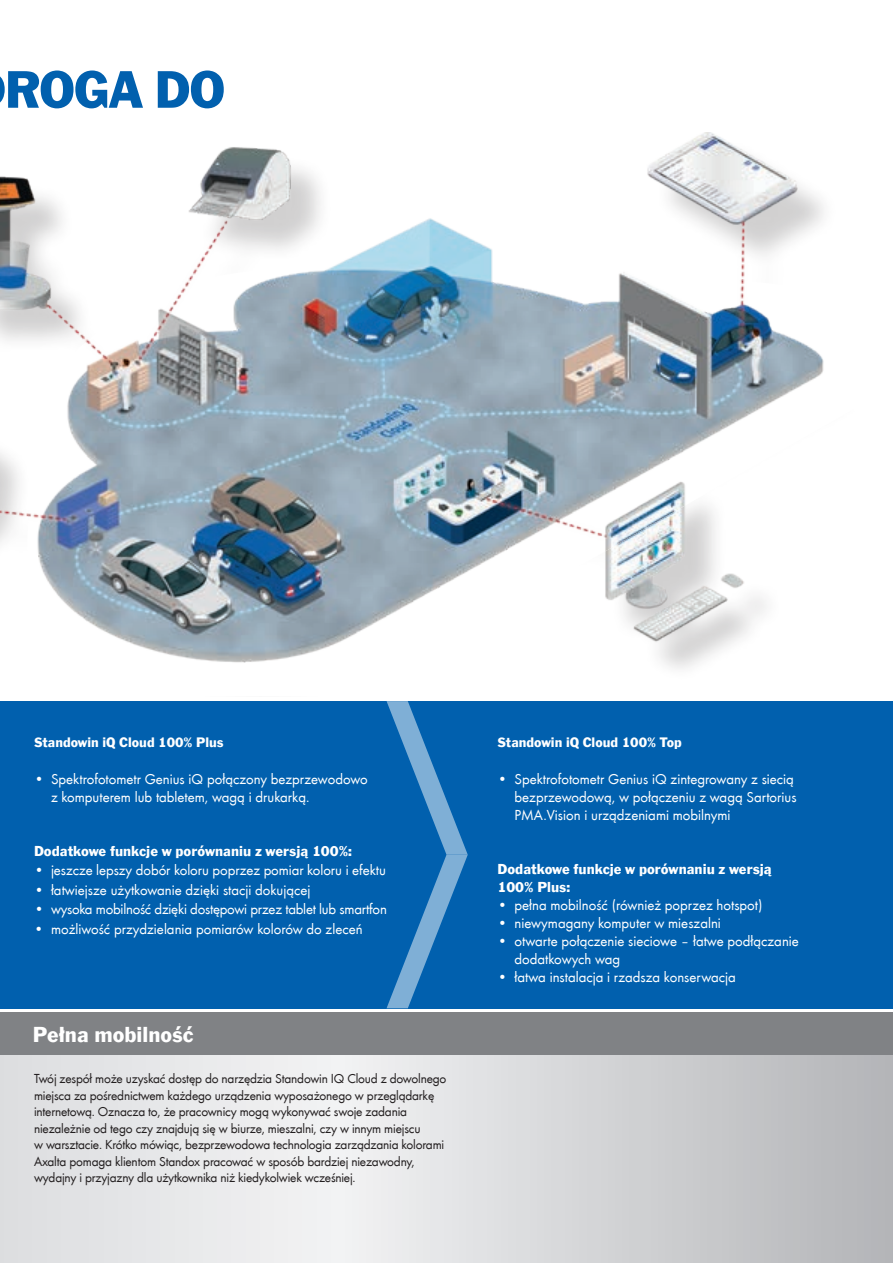
<style>
.page{position:relative;width:893px;height:1263px;background:#fff}
.page>*{position:absolute;margin:0;border:0;box-sizing:border-box;transform-origin:0 0}
.t1{font:54.75px "Standox Franklin Gothic";letter-spacing:-.025em;color:#0160ae}
.t2{font:22.5px "Standox Franklin Gothic";color:#fff}
.t3{font:15px/18px "Standox Futura";color:#fff}
.t4{font:15px/18.1px "Standox Franklin Gothic";color:#fff}
.t5{font:14.25px "Standox Franklin Gothic";color:#fff}
.t6{font:13.5px/16.5px "Standox Futura";letter-spacing:-.015em;color:#231f20}
</style>
<div class="page">
<svg style="left:0;top:1055px;width:893px;height:208px;background:#dadadc"></svg>
<div style="left:0;top:1012px;width:893px;height:43px;background:#808285"></div>
<svg style="left:0;top:1073px;width:1px;height:190px"></svg>
<div style="left:0;top:701px;width:893px;height:307px;background:#0160ae"></div>
<svg style="left:387px;top:701px;width:81px;height:307px"></svg>
<img style="left:0;top:133px;width:823px;height:409px">
<img style="left:27px;top:205px;width:797px;height:464px">
<h1 class="t1" style="left:5px;top:58px;width:222px">ROGA DO</h1>
<p class="t5" style="left:34px;top:734px;width:191px">Standowin iQ Cloud 100% Plus</p>
<p class="t3" style="left:51px;top:769px;width:318px;text-indent:-17px">• Spektrofotometr Genius iQ połączony bezprzewodowo z komputerem lub tabletem, wagą i drukarką.</p>
<p class="t4" style="left:34px;top:842px;width:319px">Dodatkowe funkcje w porównaniu z wersją 100%:</p>
<p class="t3" style="left:34px;top:860px;width:353px">• jeszcze lepszy dobór koloru poprzez pomiar koloru i efektu</p>
<p class="t3" style="left:34px;top:880px;width:278px">• łatwiejsze użytkowanie dzięki stacji dokującej</p>
<p class="t3" style="left:34px;top:899px;width:354px">• wysoka mobilność dzięki dostępowi przez tablet lub smartfon</p>
<p class="t3" style="left:34px;top:919px;width:330px">• możliwość przydzielania pomiarów kolorów do zleceń</p>
<h2 class="t2" style="left:33px;top:1022px;width:162px">Pełna mobilność</h2>
<p class="t6" style="left:34px;top:1069px;width:414px">Twój zespół może uzyskać dostęp do narzędzia Standowin IQ Cloud z dowolnego miejsca za pośrednictwem każdego urządzenia wyposażonego w przeglądarkę internetową. Oznacza to, że pracownicy mogą wykonywać swoje zadania niezależnie od tego czy znajdują się w biurze, mieszalni, czy w innym miejscu<br>w warsztacie. Krótko mówiąc, bezprzewodowa technologia zarządzania kolorami Axalta pomaga klientom Standox pracować w sposób bardziej niezawodny, wydajny i przyjazny dla użytkownika niż kiedykolwiek wcześniej.</p>
<p class="t5" style="left:497px;top:734px;width:186px">Standowin iQ Cloud 100% Top</p>
<p class="t3" style="left:514px;top:769px;width:284px;text-indent:-17px">• Spektrofotometr Genius iQ zintegrowany z siecią bezprzewodową, w połączeniu z wagą Sartorius<br>PMA.Vision i urządzeniami mobilnymi</p>
<p class="t4" style="left:497px;top:860px;width:276px">Dodatkowe funkcje w porównaniu z wersją<br>100% Plus:</p>
<p class="t3" style="left:497px;top:895px;width:266px">• pełna mobilność (również poprzez hotspot)</p>
<p class="t3" style="left:497px;top:913px;width:225px">• niewymagany komputer w mieszalni</p>
<p class="t3" style="left:514px;top:931px;width:286px;text-indent:-17px">• otwarte połączenie sieciowe – łatwe podłączanie dodatkowych wag</p>
<p class="t3" style="left:497px;top:967px;width:240px">• łatwa instalacja i rzadsza konserwacja</p>
</div>
